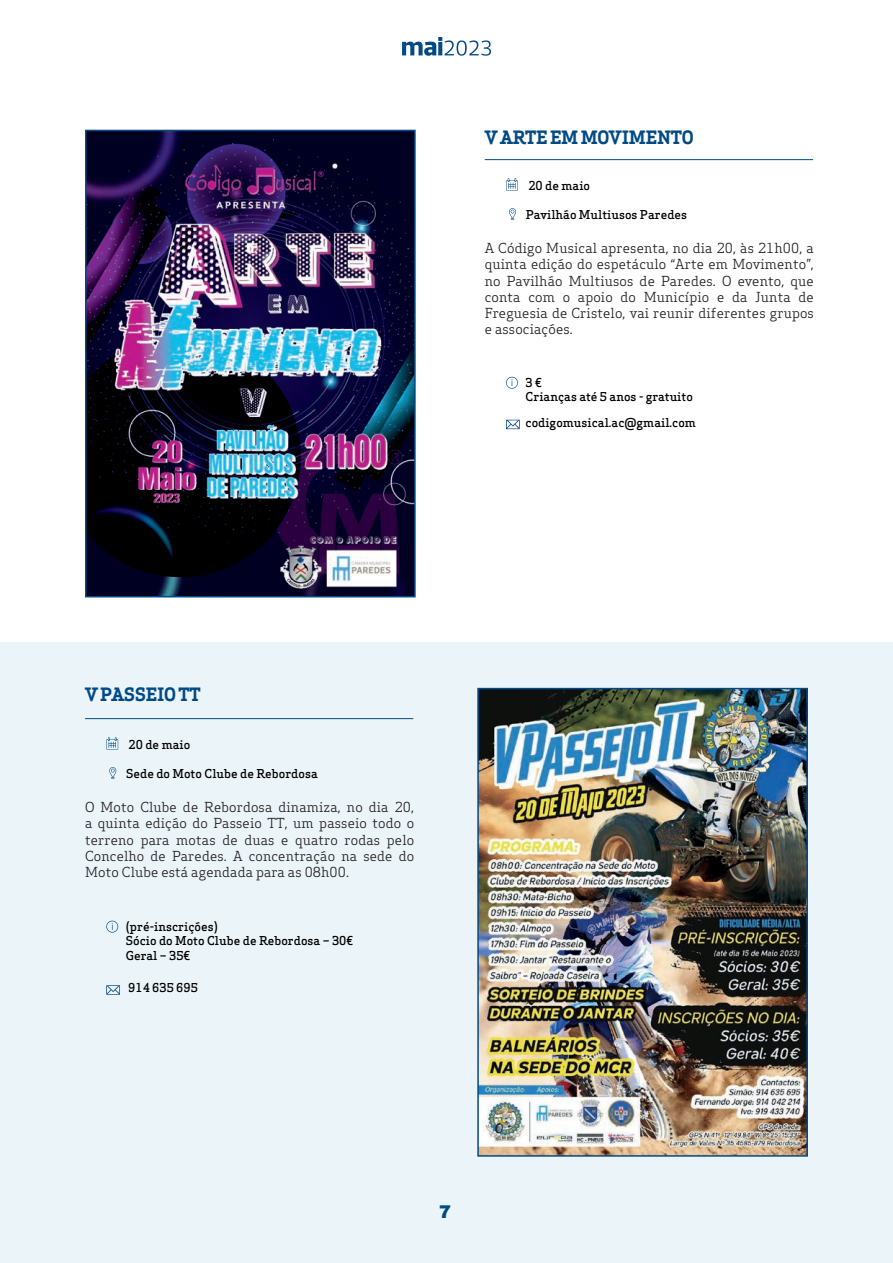
<style>
.page{position:relative;width:893px;height:1263px;background:#fff}
.page>*{position:absolute;margin:0;border:0;box-sizing:border-box;transform-origin:0 0}
.t1{font:700 18px "Apex Serif";letter-spacing:-.01em;color:#014a86}
.t2{font:900 18px "Archivo";color:#014a86}
.t3{font:13.5px/16.2px "Apex Serif";letter-spacing:.01em;color:#231f20;text-align:justify}
.t4{font:500 12px/14.4px "Apex Serif";color:#000}
</style>
<div class="page">
<div style="left:0;top:642px;width:893px;height:621px;background:#ebf5f9"></div>
<hr style="left:485px;top:159px;width:328px;height:1px;background:#014a86">
<svg style="left:506px;top:178px;width:12px;height:13px"></svg>
<svg style="left:509px;top:208px;width:7px;height:12px"></svg>
<img style="left:88px;top:133px;width:325px;height:461px">
<div style="left:85px;top:130px;width:331px;height:467px;border:2px solid #014a86"></div>
<svg style="left:506px;top:377px;width:12px;height:12px"></svg>
<svg style="left:506px;top:420px;width:14px;height:9px"></svg>
<img style="left:480px;top:691px;width:325px;height:463px">
<div style="left:477px;top:688px;width:331px;height:469px;border:2px solid #014a86"></div>
<hr style="left:85px;top:718px;width:328px;height:1px;background:#014a86">
<svg style="left:106px;top:737px;width:12px;height:13px"></svg>
<svg style="left:109px;top:767px;width:7px;height:12px"></svg>
<svg style="left:106px;top:920px;width:12px;height:12px"></svg>
<svg style="left:106px;top:985px;width:14px;height:10px"></svg>
<svg style="left:402px;top:37px;width:89px;height:19px"></svg>
<h1 class="t1" style="left:485px;top:126px;width:210px">V ARTE EM MOVIMENTO</h1>
<p class="t4" style="left:528px;top:178px;width:63px">20 de maio</p>
<p class="t4" style="left:526px;top:208px;width:163px">Pavilhão Multiusos Paredes</p>
<p class="t3" style="left:485px;top:240px;width:331px">A Código Musical apresenta, no dia 20, às 21h00, a quinta edição do espetáculo “Arte em Movimento”, no Pavilhão Multiusos de Paredes. O evento, que conta com o apoio do Município e da Junta de Freguesia de Cristelo, vai reunir diferentes grupos e associações.</p>
<p class="t4" style="left:526px;top:375px;width:169px">3 €<br>Crianças até 5 anos - gratuito</p>
<p class="t4" style="left:526px;top:415px;width:172px">codigomusical.ac@gmail.com</p>
<h1 class="t1" style="left:85px;top:683px;width:117px">V PASSEIO TT</h1>
<p class="t4" style="left:129px;top:737px;width:63px">20 de maio</p>
<p class="t4" style="left:126px;top:767px;width:193px">Sede do Moto Clube de Rebordosa</p>
<p class="t3" style="left:85px;top:799px;width:331px">O Moto Clube de Rebordosa dinamiza, no dia 20, a quinta edição do Passeio TT, um passeio todo o terreno para motas de duas e quatro rodas pelo Concelho de Paredes. A concentração na sede do Moto Clube está agendada para as 08h00.</p>
<p class="t4" style="left:126px;top:919px;width:229px">(pré-inscrições)<br>Sócio do Moto Clube de Rebordosa – 30€<br>Geral – 35€</p>
<p class="t4" style="left:128px;top:980px;width:71px">914 635 695</p>
<h1 class="t2" style="left:439px;top:1201px;width:14px">7</h1>
</div>
